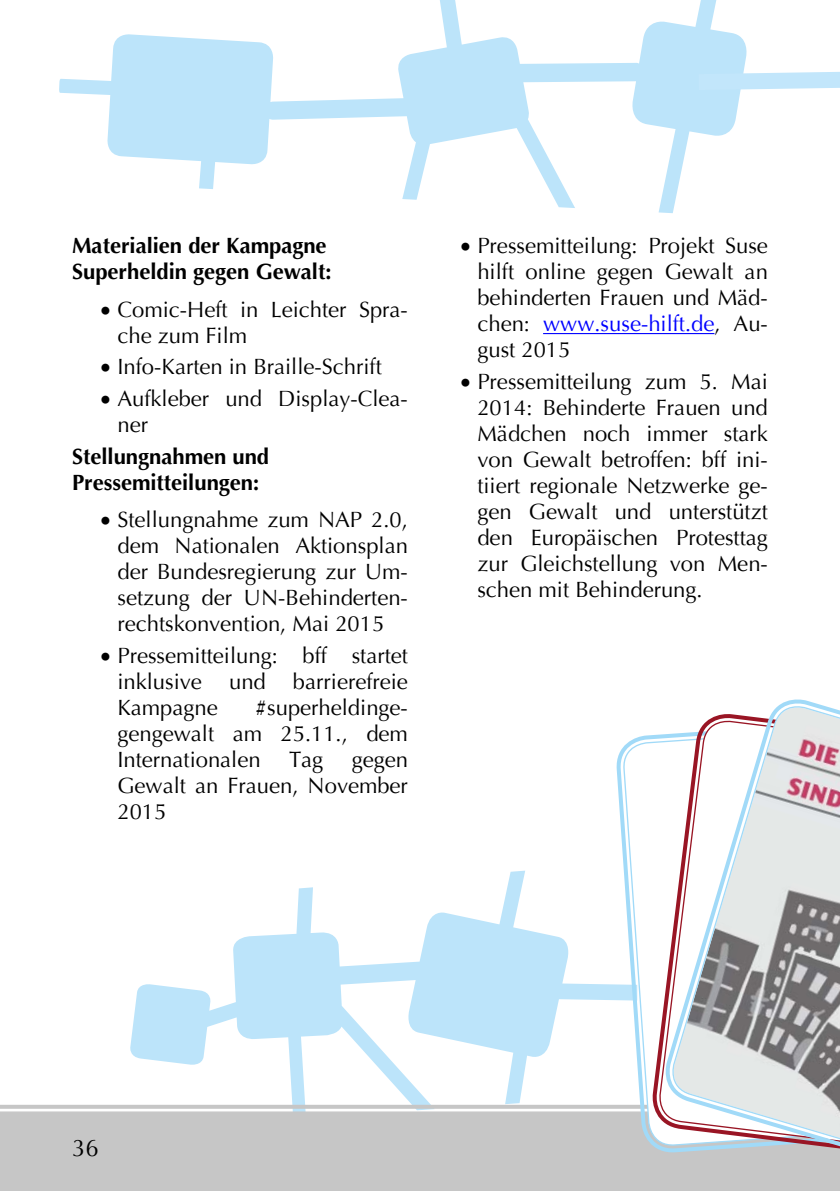
<style>
.page{position:relative;width:840px;height:1191px;background:#fff}
.page>*{position:absolute;margin:0;border:0;box-sizing:border-box;transform-origin:0 0}
.t1{font:24px "Optima";color:#000}
.t2{font:22px/26px "Optima";color:#000;text-align:justify}
.Aufzählung{font:700 22px/26px "Optima";color:#000}
.s1{color:#00f}
</style>
<div class="page">
<svg style="left:130px;top:870px;width:486px;height:234px"></svg>
<svg style="left:59px;top:0;width:688px;height:213px"></svg>
<svg style="left:682px;top:62px;width:157px;height:36px"></svg>
<svg style="left:0;top:1104px;width:616px;height:7px"></svg>
<div style="left:0;top:1111px;width:839px;height:80px;background:#c6c6c6"></div>
<svg style="left:616px;top:749px;width:32px;height:403px"></svg>
<svg style="left:622px;top:735px;width:26px;height:411px"></svg>
<svg style="left:648px;top:734px;width:12px;height:428px"></svg>
<svg style="left:660px;top:699px;width:179px;height:477px"></svg>
<svg style="left:667px;top:701px;width:172px;height:469px"></svg>
<p class="Aufzählung" style="left:72px;top:233px;width:261px">Materialien der Kampagne<br>Superheldin gegen Gewalt:</p>
<p class="t2" style="left:117px;top:297px;width:292px;text-indent:-17px">• Comic-Heft in Leichter Spra&shy;che zum Film</p>
<p class="t2" style="left:100px;top:354px;width:283px">• Info-Karten in Braille-Schrift</p>
<p class="t2" style="left:117px;top:386px;width:292px;text-indent:-17px">• Aufkleber und Display-Clea&shy;ner</p>
<p class="Aufzählung" style="left:72px;top:444px;width:198px">Stellungnahmen und<br>Pressemitteilungen:</p>
<p class="t2" style="left:117px;top:507px;width:292px;text-indent:-17px">• Stellungnahme zum NAP 2.0, dem Nationalen Aktionsplan der Bundesregierung zur Um&shy;setzung der UN-Behinderten&shy;rechtskonvention, Mai 2015</p>
<p class="t2" style="left:117px;top:643px;width:292px;text-indent:-17px">• Pressemitteilung: bff startet inklusive und barrierefreie Kampagne</p>
<p class="t2" style="left:117px;top:695px;width:292px;text-indent:137px">#superheldinge&shy;gengewalt am 25.11., dem Internationalen</p>
<p class="t2" style="left:289px;top:747px;width:36px">Tag</p>
<p class="t2" style="left:117px;top:747px;width:292px;text-indent:234px">gegen Gewalt an Frauen, November 2015</p>
<p class="t2" style="left:477px;top:233px;width:292px;text-indent:-17px">• Pressemitteilung: Projekt Suse hilft online gegen Gewalt an behinderten Frauen und Mäd&shy;chen: <span class="s1">www.suse-hilft.de</span>, Au&shy;gust 2015</p>
<p class="t2" style="left:477px;top:369px;width:292px;text-indent:-17px">• Pressemitteilung zum 5. Mai 2014: Behinderte Frauen und Mädchen noch immer stark von Gewalt betroffen: bff ini&shy;tiiert regionale Netzwerke ge&shy;gen Gewalt und unterstützt den Europäischen Protesttag zur Gleichstellung von Men&shy;schen mit Behinderung.</p>
<p class="t1" style="left:72px;top:1134px;width:28px">36</p>
</div>
